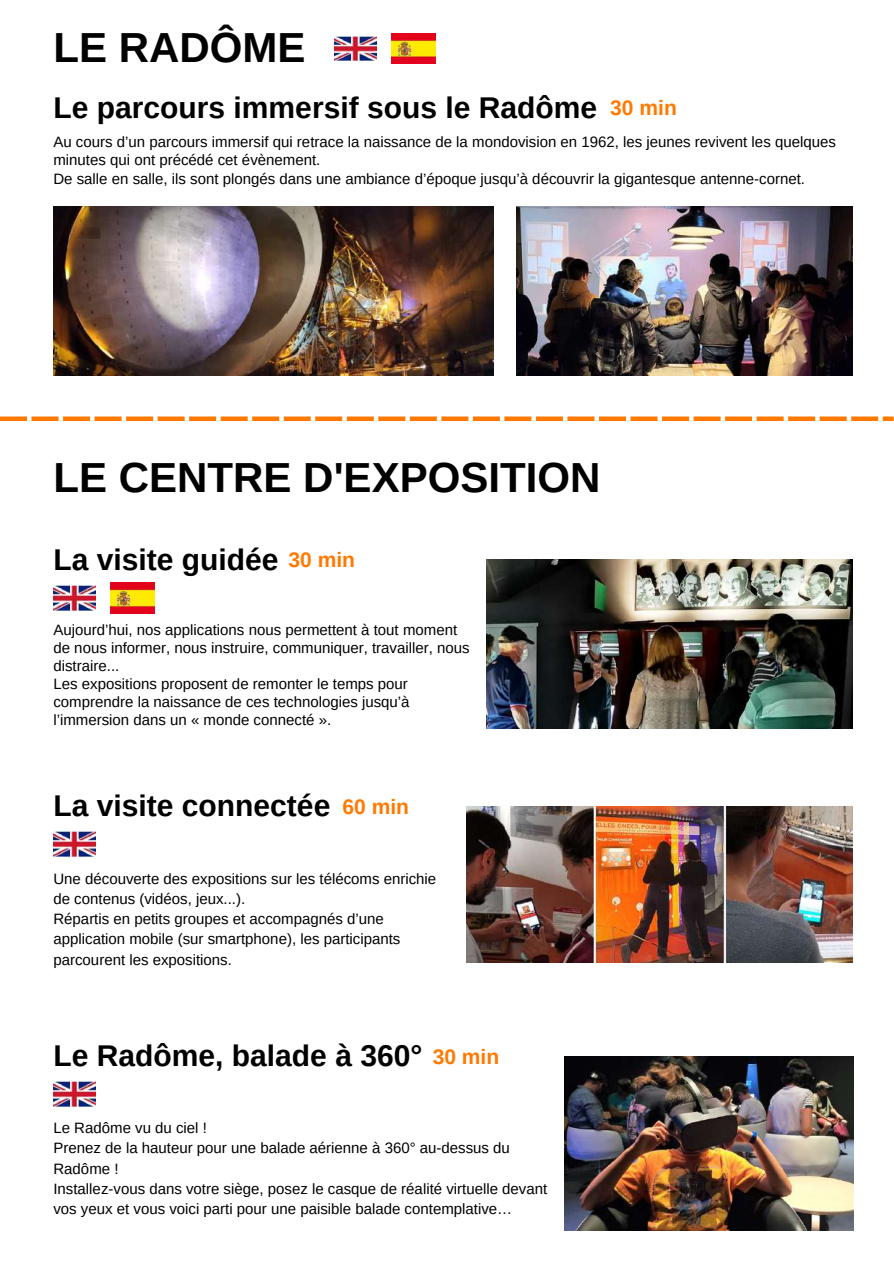
<style>
.page{position:relative;width:894px;height:1264px;background:#fff}
.page>*{position:absolute;margin:0;border:0;box-sizing:border-box;transform-origin:0 0}
.t1{font:700 42px "Arimo";color:#000}
.t2{font:700 30px "Arimo";color:#000}
.t3{font:700 21px "Arimo";color:#ff7900}
.t4{font:15px/20.2px "Arimo";color:#000}
.s1{font-size:21px;color:#ff7900}
</style>
<div class="page">
<img style="left:486px;top:560px;width:366px;height:168px">
<img style="left:516px;top:206px;width:335px;height:169px">
<img style="left:53px;top:206px;width:440px;height:169px">
<svg style="left:0;top:416px;width:893px;height:5px;background:#ff973a"></svg>
<img style="left:466px;top:806px;width:386px;height:156px">
<img style="left:564px;top:1056px;width:288px;height:173px">
<img style="left:334px;top:36px;width:42px;height:25px">
<img style="left:53px;top:585px;width:42px;height:25px">
<img style="left:53px;top:831px;width:42px;height:25px">
<img style="left:53px;top:1081px;width:42px;height:25px">
<img style="left:110px;top:583px;width:44px;height:30px">
<img style="left:391px;top:34px;width:44px;height:30px">
<h1 class="t1" style="left:53px;top:24px;width:253px">LE RADÔME</h1>
<h2 class="t2" style="left:53px;top:91px;width:624px">Le parcours immersif sous le Radôme <span class="s1">30 min</span></h2>
<p class="t4" style="left:53px;top:133px;width:783px;line-height:18px">Au cours d’un parcours immersif qui retrace la naissance de la mondovision en 1962, les jeunes revivent les quelques minutes qui ont précédé cet évènement.<br>De salle en salle, ils sont plongés dans une ambiance d’époque jusqu’à découvrir la gigantesque antenne-cornet.</p>
<h1 class="t1" style="left:53px;top:454px;width:548px">LE CENTRE D'EXPOSITION</h1>
<h2 class="t2" style="left:53px;top:542px;width:303px">La visite guidée <span class="s1">30 min</span></h2>
<p class="t4" style="left:53px;top:620px;width:417px;line-height:18px">Aujourd’hui, nos applications nous permettent à tout moment de nous informer, nous instruire, communiquer, travailler, nous distraire...<br>Les expositions proposent de remonter le temps pour comprendre la naissance de ces technologies jusqu’à l’immersion dans un « monde connecté ».</p>
<h2 class="t2" style="left:53px;top:789px;width:357px">La visite connectée <span class="s1">60 min</span></h2>
<p class="t4" style="left:53px;top:868px;width:384px">Une découverte des expositions sur les télécoms enrichie de contenus (vidéos, jeux...).<br>Répartis en petits groupes et accompagnés d’une application mobile (sur smartphone), les participants parcourent les expositions.</p>
<h2 class="t2" style="left:53px;top:1039px;width:370px">Le Radôme, balade à 360°</h2>
<h3 class="t3" style="left:432px;top:1044px;width:68px">30 min</h3>
<p class="t4" style="left:53px;top:1117px;width:495px">Le Radôme vu du ciel !<br>Prenez de la hauteur pour une balade aérienne à 360° au-dessus du Radôme !<br>Installez-vous dans votre siège, posez le casque de réalité virtuelle devant vos yeux et vous voici parti pour une paisible balade contemplative…</p>
</div>
